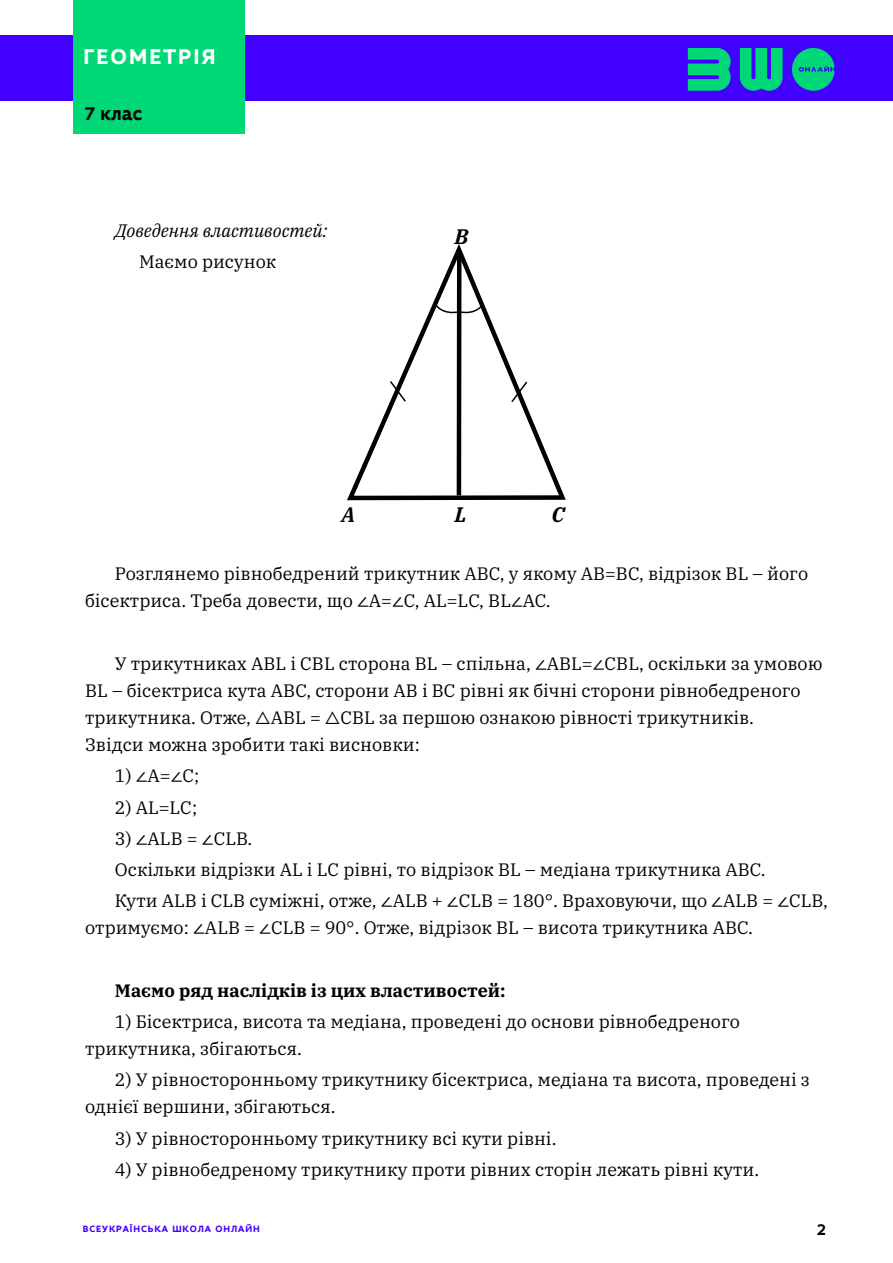
<style>
.page{position:relative;width:893px;height:1263px;background:#fff}
.page>*{position:absolute;margin:0;border:0;box-sizing:border-box;transform-origin:0 0}
.t1{font:700 21px "Innerspace";letter-spacing:.1em;color:#fff}
.t2{font:italic 700 21px "IBM Plex Serif";color:#000}
.t3{font:18px/27px "IBM Plex Serif";color:#000}
.t4{font:700 18px "IBM Plex Serif";color:#000}
.t5{font:italic 18px "IBM Plex Serif";color:#000}
.t6{font:700 18px "Innerspace";color:#000}
.t7{font:700 15px "Innerspace";color:#000}
.t8{font:700 9px "Innerspace";letter-spacing:.1em;color:#4100ff}
.s1{font-family:"Cambria"}
</style>
<div class="page">
<div style="left:0;top:36px;width:893px;height:65px;background:#4100ff"></div>
<div style="left:74px;top:0;width:171px;height:134px;background:#00d877"></div>
<div style="left:792px;top:48px;width:43px;height:43px;background:#00d877;border-radius:50%"></div>
<svg style="left:740px;top:48px;width:43px;height:43px"></svg>
<svg style="left:688px;top:48px;width:43px;height:43px;background:#0cad91"></svg>
<svg style="left:799px;top:66px;width:36px;height:6px"></svg>
<svg style="left:347px;top:244px;width:219px;height:257px"></svg>
<p class="t1" style="left:84px;top:45px;width:134px">ГЕОМЕТРІЯ</p>
<p class="t6" style="left:85px;top:104px;width:59px">7 клас</p>
<p class="t5" style="left:115px;top:216px;width:214px">Доведення властивостей:</p>
<p class="t3" style="left:139px;top:247px;width:139px">Маємо рисунок</p>
<p class="t2" style="left:455px;top:220px;width:15px">B</p>
<p class="t2" style="left:342px;top:498px;width:15px">А</p>
<p class="t2" style="left:455px;top:498px;width:13px">L</p>
<p class="t2" style="left:552px;top:498px;width:14px">С</p>
<p class="t3" style="left:85px;top:559px;width:725px;text-indent:30px">Розглянемо рівнобедрений трикутник АВС, у якому АВ=ВС, відрізок ВL – його бісектриса. Треба довести, що <span class="s1">∠</span>А=<span class="s1">∠</span>С, АL=LС, ВL<span class="s1">∠</span>АС.</p>
<p class="t3" style="left:85px;top:649px;width:739px;text-indent:30px">У трикутниках АВL і СВL сторона ВL – спільна, <span class="s1">∠</span>АВL=<span class="s1">∠</span>СВL, оскільки за умовою ВL – бісектриса кута АВС, сторони АВ і ВС рівні як бічні сторони рівнобедреного трикутника. Отже, △АВL = △СВL за першою ознакою рівності трикутників.<br>Звідси можна зробити такі висновки:</p>
<p class="t3" style="left:115px;top:761px;width:86px">1) <span class="s1">∠</span>А=<span class="s1">∠</span>С;</p>
<p class="t3" style="left:115px;top:792px;width:84px">2) АL=LС;</p>
<p class="t3" style="left:115px;top:821px;width:714px;line-height:31.2px">3) <span class="s1">∠</span>АLВ = <span class="s1">∠</span>СLB.<br>Оскільки відрізки АL і LС рівні, то відрізок ВL – медіана трикутника АВС.<br>Кути АLВ і СLВ суміжні, отже, <span class="s1">∠</span>АLВ + <span class="s1">∠</span>СLВ = 180°. Враховуючи, що <span class="s1">∠</span>АLВ = <span class="s1">∠</span>СLB,</p>
<p class="t3" style="left:85px;top:913px;width:669px">отримуємо: <span class="s1">∠</span>АLВ = <span class="s1">∠</span>СLB = 90°. Отже, відрізок ВL – висота трикутника АВС.</p>
<p class="t4" style="left:115px;top:976px;width:392px">Маємо ряд наслідків із цих властивостей:</p>
<p class="t3" style="left:85px;top:1006px;width:656px;text-indent:30px">1) Бісектриса, висота та медіана, проведені до основи рівнобедреного трикутника, збігаються.</p>
<p class="t3" style="left:85px;top:1065px;width:726px;text-indent:30px">2) У рівносторонньому трикутнику бісектриса, медіана та висота, проведені з однієї вершини, збігаються.</p>
<p class="t3" style="left:115px;top:1123px;width:443px">3) У рівносторонньому трикутнику всі кути рівні.</p>
<p class="t3" style="left:115px;top:1154px;width:646px">4) У рівнобедреному трикутнику проти рівних сторін лежать рівні кути.</p>
<p class="t8" style="left:83px;top:1224px;width:178px">ВСЕУКРАЇНСЬКА ШКОЛА ОНЛАЙН</p>
<p class="t7" style="left:817px;top:1221px;width:10px">2</p>
</div>
